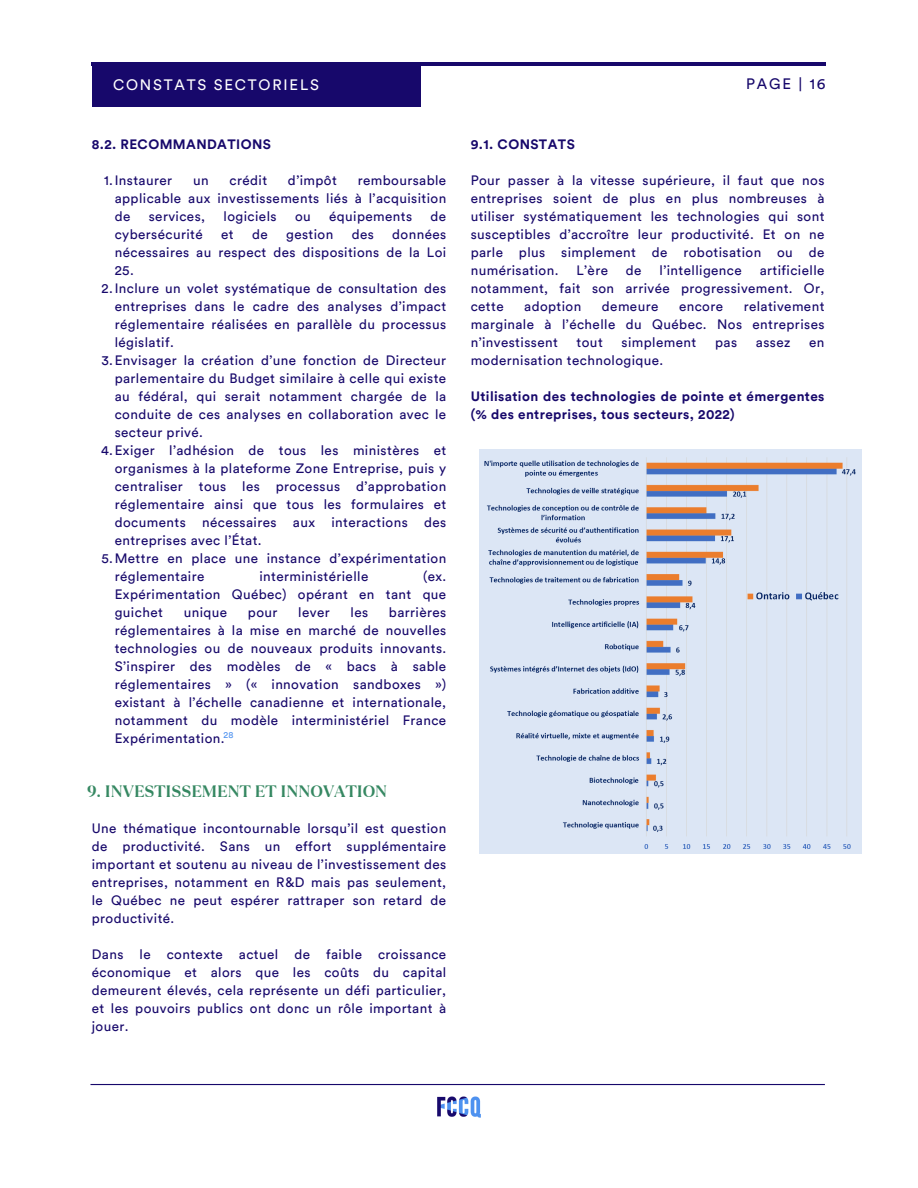
<style>
.page{position:relative;width:918px;height:1188px;background:#fff}
.page>*{position:absolute;margin:0;border:0;box-sizing:border-box;transform-origin:0 0}
.t1{font:700 16.5px "TT Ramillas";color:#368862}
.t2{font:15px "Circular Std";letter-spacing:.12em;color:#fff}
.t3{font:15px "Circular Std";letter-spacing:.12em;color:#17086b}
.t4{font:13.5px/18px "Circular Std";letter-spacing:.03em;color:#17086b;text-align:justify}
.t5{font:700 13.5px/18px "Circular Std";letter-spacing:.03em;color:#17086b}
.t6{font:9px "Circular Std";color:#4e92f0}
</style>
<div class="page">
<div style="left:92px;top:63px;width:328px;height:44px;background:#17086b"></div>
<hr style="left:92px;top:62px;width:734px;height:4px;background:#17086b">
<img style="left:437px;top:1096px;width:44px;height:22px">
<hr style="left:90px;top:1084px;width:735px;height:1px;background:#17086b">
<img style="left:479px;top:449px;width:383px;height:404px">
<h2 class="t2" style="left:113px;top:77px;width:207px">CONSTATS SECTORIELS</h2>
<h1 class="t5" style="left:92px;top:136px;width:181px">8.2. RECOMMANDATIONS</h1>
<h2 class="t4" style="left:104px;top:172px;width:70px">1.Instaurer</h2>
<h2 class="t4" style="left:193px;top:172px;width:17px">un</h2>
<h2 class="t4" style="left:230px;top:172px;width:39px">crédit</h2>
<h2 class="t4" style="left:288px;top:172px;width:50px">d’impôt</h2>
<h2 class="t4" style="left:115px;top:172px;width:333px;text-indent:243px">remboursable applicable aux investissements liés à l’acquisition de</h2>
<h2 class="t4" style="left:149px;top:208px;width:58px">services,</h2>
<h2 class="t4" style="left:224px;top:208px;width:55px">logiciels</h2>
<h2 class="t4" style="left:295px;top:208px;width:17px">ou</h2>
<h2 class="t4" style="left:329px;top:208px;width:84px">équipements</h2>
<h2 class="t4" style="left:431px;top:208px;width:17px">de</h2>
<h2 class="t4" style="left:115px;top:226px;width:90px">cybersécurité</h2>
<h2 class="t4" style="left:221px;top:226px;width:14px">et</h2>
<h2 class="t4" style="left:252px;top:226px;width:17px">de</h2>
<h2 class="t4" style="left:286px;top:226px;width:49px">gestion</h2>
<h2 class="t4" style="left:352px;top:226px;width:24px">des</h2>
<h2 class="t4" style="left:115px;top:226px;width:333px;text-indent:278px">données nécessaires au respect des dispositions de la Loi 25.</h2>
<p class="t4" style="left:115px;top:280px;width:333px;text-indent:-13px">2.Inclure un volet systématique de consultation des entreprises dans le cadre des analyses d’impact réglementaire réalisées en parallèle du processus législatif.</p>
<p class="t4" style="left:115px;top:352px;width:333px;text-indent:-13px">3.Envisager la création d’une fonction de Directeur parlementaire du Budget similaire à celle qui existe au fédéral, qui serait notamment chargée de la conduite de ces analyses en collaboration avec le secteur privé.</p>
<p class="t4" style="left:115px;top:442px;width:333px;text-indent:-14px">4.Exiger l’adhésion de tous les ministères et organismes à la plateforme Zone Entreprise, puis y centraliser tous les processus d’approbation réglementaire ainsi que tous les formulaires et documents nécessaires aux interactions des entreprises avec l’État.</p>
<p class="t4" style="left:115px;top:550px;width:333px;text-indent:-13px">5.Mettre en place une instance d’expérimentation réglementaire</p>
<p class="t4" style="left:115px;top:568px;width:333px;text-indent:309px">(ex.<br>Expérimentation Québec) opérant en tant que guichet</p>
<p class="t4" style="left:259px;top:568px;width:111px">interministérielle</p>
<p class="t4" style="left:115px;top:604px;width:333px;text-indent:274px">barrières réglementaires à la mise en marché de nouvelles technologies ou de nouveaux produits innovants.<br>S’inspirer des modèles de « bacs à sable réglementaires » (« innovation sandboxes ») existant à l’échelle canadienne et internationale, notamment du modèle interministériel France Expérimentation.</p>
<p class="t4" style="left:184px;top:604px;width:45px">unique</p>
<p class="t4" style="left:248px;top:604px;width:31px">pour</p>
<p class="t4" style="left:298px;top:604px;width:33px">lever</p>
<p class="t4" style="left:351px;top:604px;width:19px">les</p>
<h3 class="t6" style="left:224px;top:730px;width:12px">28</h3>
<p class="t1" style="left:87px;top:780px;width:301px">9. INVESTISSEMENT ET INNOVATION</p>
<p class="t4" style="left:92px;top:820px;width:356px">Une thématique incontournable lorsqu’il est question de productivité. Sans un effort supplémentaire important et soutenu au niveau de l’investissement des entreprises, notamment en R&amp;D mais pas seulement, le Québec ne peut espérer rattraper son retard de productivité.</p>
<h3 class="t4" style="left:92px;top:946px;width:356px">Dans le contexte actuel de faible croissance économique et alors que les coûts du capital demeurent élevés, cela représente un défi particulier, et les pouvoirs publics ont donc un rôle important à jouer.</h3>
<h3 class="t3" style="left:746px;top:77px;width:81px">PAGE | 16</h3>
<p class="t5" style="left:471px;top:136px;width:106px">9.1. CONSTATS</p>
<p class="t4" style="left:471px;top:172px;width:355px">Pour passer à la vitesse supérieure, il faut que nos entreprises soient de plus en plus nombreuses à utiliser systématiquement les technologies qui sont susceptibles d’accroître leur productivité. Et on ne parle plus simplement de robotisation ou de numérisation.</p>
<p class="t4" style="left:471px;top:262px;width:355px;text-indent:289px">artificielle notamment, fait son arrivée progressivement. Or, cette</p>
<p class="t4" style="left:576px;top:262px;width:33px">L’ère</p>
<p class="t4" style="left:626px;top:262px;width:17px">de</p>
<p class="t4" style="left:660px;top:262px;width:84px">l’intelligence</p>
<p class="t4" style="left:471px;top:298px;width:355px;text-indent:273px">relativement marginale à l’échelle du Québec. Nos entreprises n’investissent</p>
<p class="t4" style="left:524px;top:298px;width:59px">adoption</p>
<p class="t4" style="left:602px;top:298px;width:58px">demeure</p>
<p class="t4" style="left:679px;top:298px;width:46px">encore</p>
<p class="t4" style="left:577px;top:334px;width:28px">tout</p>
<p class="t4" style="left:622px;top:334px;width:76px">simplement</p>
<p class="t4" style="left:715px;top:334px;width:23px">pas</p>
<p class="t4" style="left:756px;top:334px;width:36px">assez</p>
<p class="t4" style="left:809px;top:334px;width:17px">en</p>
<p class="t4" style="left:471px;top:352px;width:194px">modernisation technologique.</p>
<h1 class="t5" style="left:471px;top:388px;width:355px">Utilisation des technologies de pointe et émergentes (% des entreprises, tous secteurs, 2022)</h1>
</div>
